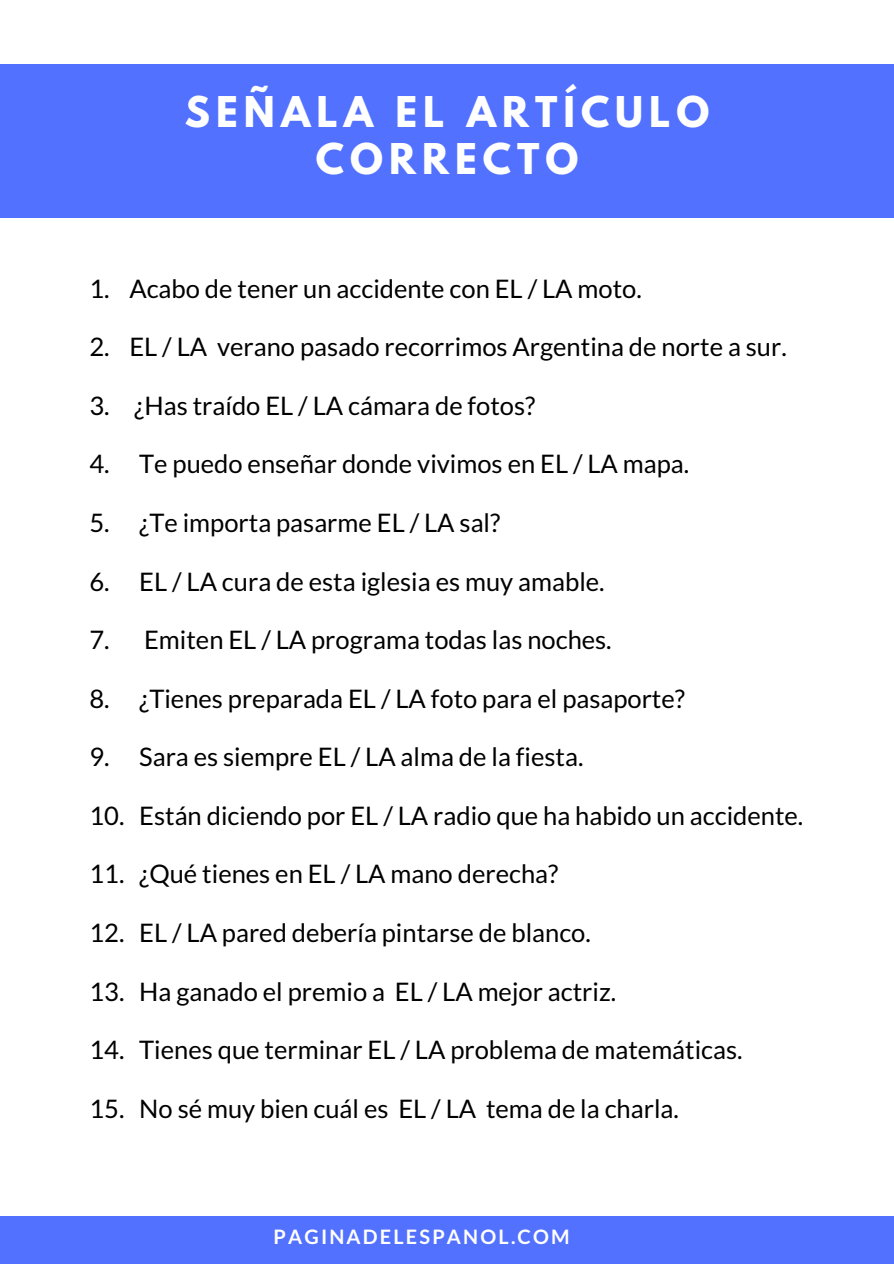
<style>
.page{position:relative;width:894px;height:1264px;background:#fff}
.page>*{position:absolute;margin:0;border:0;box-sizing:border-box;transform-origin:0 0}
.t1{font:700 37.5px/47.2px "League Spartan";letter-spacing:.16em;color:#fff;text-align:center}
.t2{font:25.5px "Lato";color:#000}
.t3{font:700 19.8px "Lato";letter-spacing:.11em;color:#fff}
</style>
<div class="page">
<div style="left:0;top:64px;width:893px;height:154px;background:#5271ff"></div>
<div style="left:0;top:1215px;width:893px;height:48px;background:#5271ff"></div>
<h1 class="t1" style="left:185px;top:93px;width:526px">SEÑALA EL ARTÍCULO<br>CORRECTO</h1>
<p class="t2" style="left:89px;top:272px;width:553px">1. Acabo de tener un accidente con EL / LA moto.</p>
<p class="t2" style="left:89px;top:331px;width:698px">2. EL / LA verano pasado recorrimos Argentina de norte a sur.</p>
<p class="t2" style="left:89px;top:389px;width:447px">3. ¿Has traído EL / LA cámara de fotos?</p>
<p class="t2" style="left:89px;top:448px;width:601px">4. Te puedo enseñar donde vivimos en EL / LA mapa.</p>
<p class="t2" style="left:89px;top:507px;width:412px">5. ¿Te importa pasarme EL / LA sal?</p>
<p class="t2" style="left:89px;top:565px;width:516px">6. EL / LA cura de esta iglesia es muy amable.</p>
<p class="t2" style="left:89px;top:624px;width:523px">7. Emiten EL / LA programa todas las noches.</p>
<p class="t2" style="left:89px;top:682px;width:597px">8. ¿Tienes preparada EL / LA foto para el pasaporte?</p>
<p class="t2" style="left:89px;top:741px;width:495px">9. Sara es siempre EL / LA alma de la fiesta.</p>
<p class="t2" style="left:89px;top:799px;width:715px">10. Están diciendo por EL / LA radio que ha habido un accidente.</p>
<p class="t2" style="left:89px;top:858px;width:470px">11. ¿Qué tienes en EL / LA mano derecha?</p>
<p class="t2" style="left:89px;top:916px;width:503px">12. EL / LA pared debería pintarse de blanco.</p>
<p class="t2" style="left:89px;top:975px;width:528px">13. Ha ganado el premio a EL / LA mejor actriz.</p>
<p class="t2" style="left:89px;top:1034px;width:654px">14. Tienes que terminar EL / LA problema de matemáticas.</p>
<p class="t2" style="left:89px;top:1092px;width:591px">15. No sé muy bien cuál es EL / LA tema de la charla.</p>
<p class="t3" style="left:273px;top:1223px;width:297px">PAGINADELESPANOL.COM</p>
</div>
